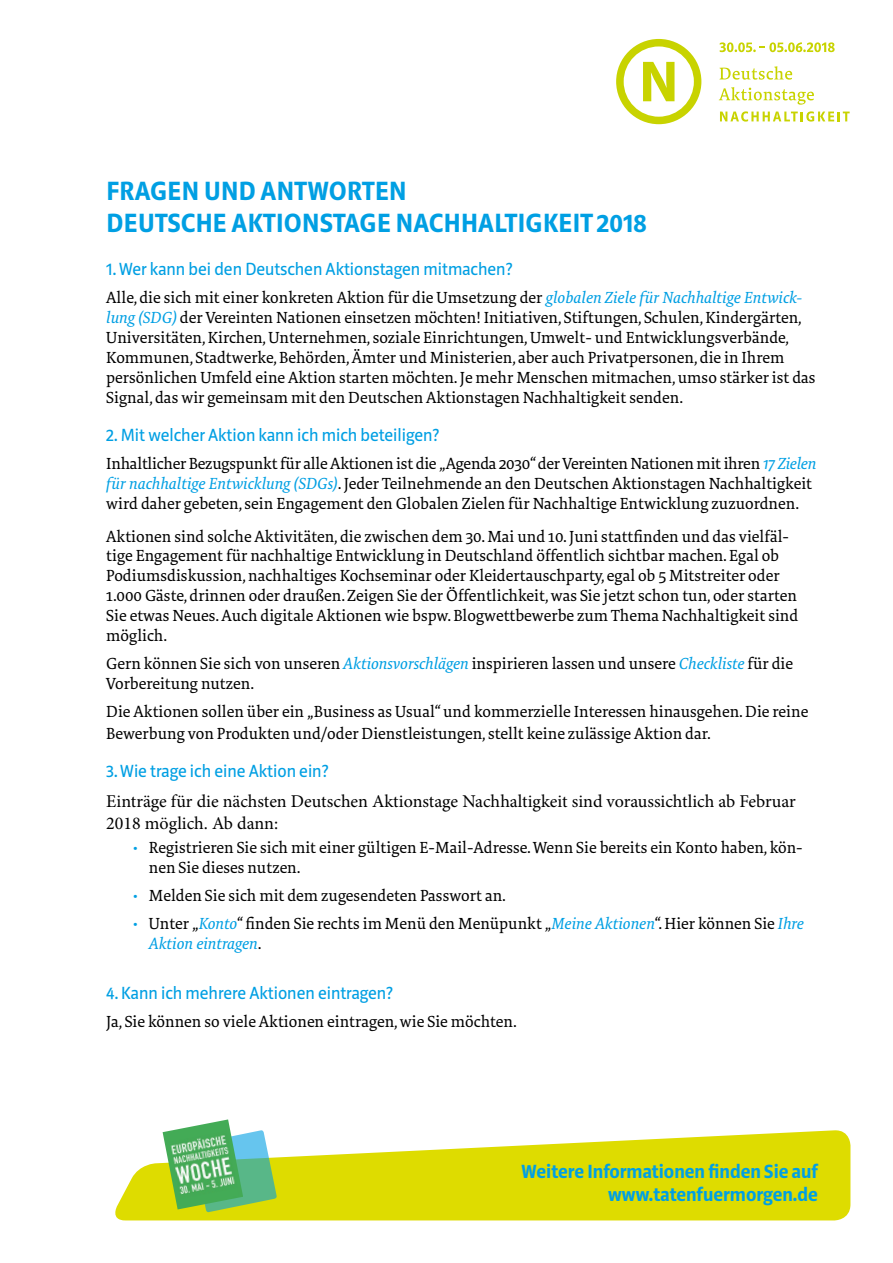
<style>
.page{position:relative;width:893px;height:1263px;background:#fff}
.page>*{position:absolute;margin:0;border:0;box-sizing:border-box;transform-origin:0 0}
.t1{font:700 27px/32.4px "Riga";letter-spacing:.01em;color:#009fe3}
.t2{font:700 19.5px/23.4px "Riga";color:#009fe3;text-align:right}
.t3{font:18px "Riga";color:#009fe3}
.t4{font:18px/21.6px "Minion Pro";color:#000}
.t5{font:16.5px/19.8px "Tundra OT";color:#000}
.s1{font-style:italic;color:#009fe3}
.s2{color:#009fe3}
</style>
<div class="page">
<svg style="left:616px;top:39px;width:85px;height:85px"></svg>
<svg style="left:719px;top:66px;width:73px;height:14px"></svg>
<svg style="left:719px;top:87px;width:95px;height:18px"></svg>
<svg style="left:720px;top:111px;width:130px;height:11px"></svg>
<svg style="left:720px;top:42px;width:115px;height:10px"></svg>
<svg style="left:115px;top:1130px;width:735px;height:90px;fill:#dedc00"></svg>
<svg style="left:193px;top:1130px;width:84px;height:82px"></svg>
<img style="left:163px;top:1119px;width:80px;height:90px">
<h1 class="t1" style="left:107px;top:175px;width:542px">FRAGEN UND ANTWORTEN<br>DEUTSCHE AKTIONSTAGE NACHHALTIGKEIT 2018</h1>
<p class="t3" style="left:106px;top:260px;width:408px">1. Wer kann bei den Deutschen Aktionstagen mitmachen?</p>
<p class="t5" style="left:106px;top:289px;width:711px">Alle, die sich mit einer konkreten Aktion für die Umsetzung der <span class="s1">globalen Ziele für Nachhaltige Entwick&shy;lung (SDG)</span> der Vereinten Nationen einsetzen möchten! Initiativen, Stiftungen, Schulen, Kindergärten, Universitäten, Kirchen, Unternehmen, soziale Einrichtungen, Umwelt- und Entwicklungsverbände, Kommunen, Stadtwerke, Behörden, Ämter und Ministerien, aber auch Privatpersonen, die in Ihrem persönlichen Umfeld eine Aktion starten möchten. Je mehr Menschen mitmachen, umso stärker ist das Signal, das wir gemeinsam mit den Deutschen Aktionstagen Nachhaltigkeit senden.</p>
<p class="t3" style="left:106px;top:425px;width:335px">2. Mit welcher Aktion kann ich mich beteiligen?</p>
<p class="t5" style="left:106px;top:455px;width:711px">Inhaltlicher Bezugspunkt für alle Aktionen ist die „Agenda 2030“ der Vereinten Nationen mit ihren <span class="s1">17 Zielen für nachhaltige Entwicklung (SDGs)</span>. Jeder Teilnehmende an den Deutschen Aktionstagen Nachhaltigkeit wird daher gebeten, sein Engagement den Globalen Zielen für Nachhaltige Entwicklung zuzuordnen.</p>
<p class="t5" style="left:106px;top:527px;width:694px">Aktionen sind solche Aktivitäten, die zwischen dem 30. Mai und 10. Juni stattfinden und das vielfäl&shy;tige Engagement für nachhaltige Entwicklung in Deutschland öffentlich sichtbar machen. Egal ob Podiumsdiskussion, nachhaltiges Kochseminar oder Kleidertauschparty, egal ob 5 Mitstreiter oder 1.000 Gäste, drinnen oder draußen. Zeigen Sie der Öffentlichkeit, was Sie jetzt schon tun, oder starten Sie etwas Neues. Auch digitale Aktionen wie bspw. Blogwettbewerbe zum Thema Nachhaltigkeit sind möglich.</p>
<p class="t5" style="left:106px;top:654px;width:688px">Gern können Sie sich von unseren <span class="s1">Aktionsvorschlägen</span> inspirieren lassen und unsere <span class="s1">Checkliste</span> für die<br>Vorbereitung nutzen.</p>
<p class="t5" style="left:106px;top:701px;width:703px;line-height:21.6px">Die Aktionen sollen über ein „Business as Usual“ und kommerzielle Interessen hinausgehen. Die reine<br>Bewerbung von Produkten und/oder Dienstleistungen, stellt keine zulässige Aktion dar.</p>
<p class="t3" style="left:106px;top:762px;width:224px">3. Wie trage ich eine Aktion ein?</p>
<p class="t4" style="left:106px;top:791px;width:691px">Einträge für die nächsten Deutschen Aktionstage Nachhaltigkeit sind voraussichtlich ab Februar<br>2018 möglich. Ab dann:</p>
<p class="t5" style="left:149px;top:838px;width:655px;text-indent:-16px"><span class="s2">•</span> Registrieren Sie sich mit einer gültigen E-Mail-Adresse. Wenn Sie bereits ein Konto haben, kön&shy;nen Sie dieses nutzen.</p>
<p class="t5" style="left:132px;top:886px;width:375px"><span class="s2">•</span> Melden Sie sich mit dem zugesendeten Passwort an.</p>
<p class="t5" style="left:149px;top:915px;width:656px;text-indent:-16px"><span class="s2">•</span> Unter „<span class="s1">Konto</span>“ finden Sie rechts im Menü den Menüpunkt „<span class="s1">Meine Aktionen</span>“. Hier können Sie <span class="s1">Ihre<br>Aktion eintragen</span>.</p>
<p class="t3" style="left:106px;top:983px;width:289px">4. Kann ich mehrere Aktionen eintragen?</p>
<p class="t5" style="left:106px;top:1013px;width:412px">Ja, Sie können so viele Aktionen eintragen, wie Sie möchten.</p>
<p class="t2" style="left:522px;top:1160px;width:298px">Weitere Informationen finden Sie auf www.tatenfuermorgen.de</p>
</div>
